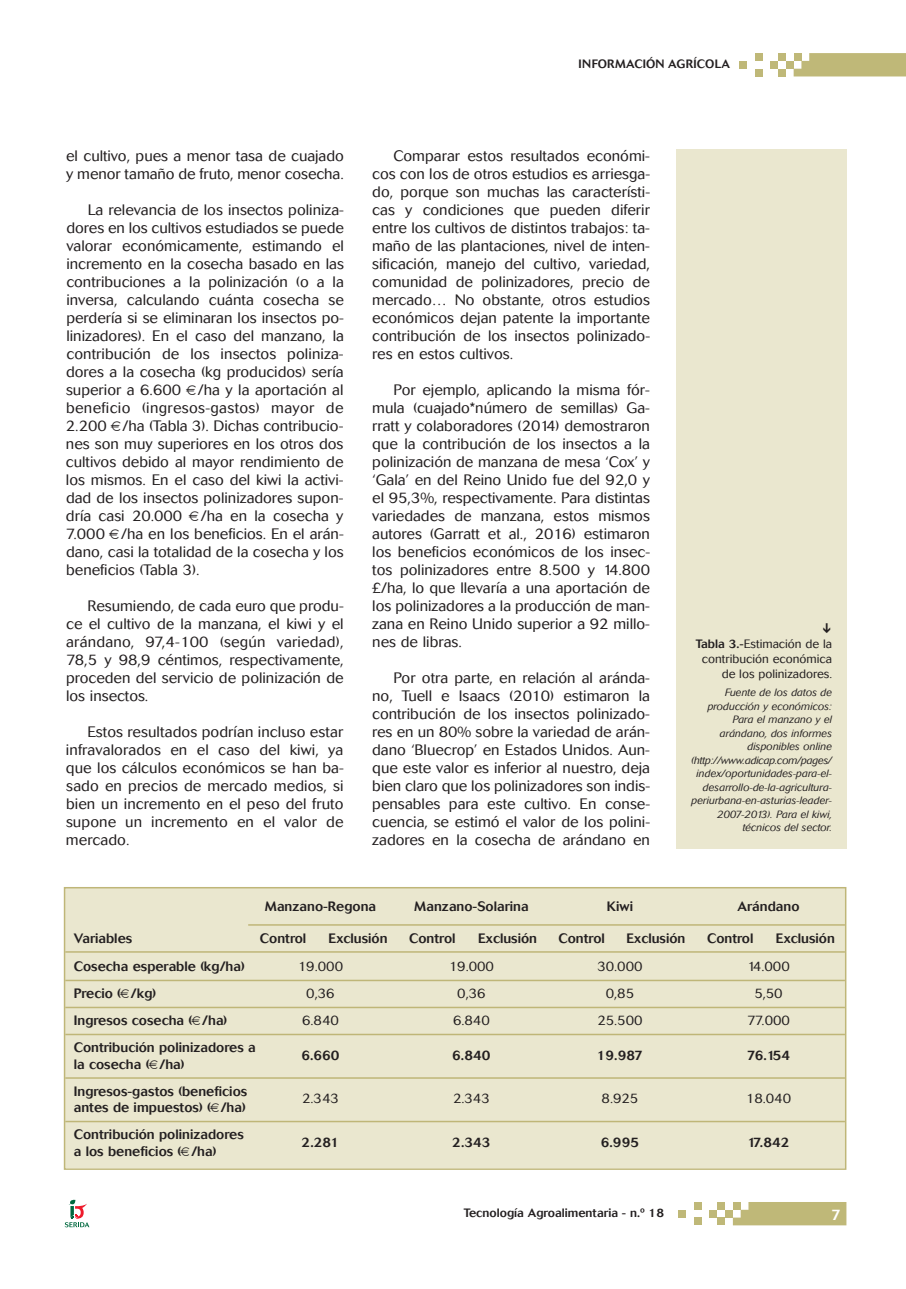
<style>
.page{position:relative;width:906px;height:1289px;background:#fff}
.page>*{position:absolute;margin:0;border:0;box-sizing:border-box;transform-origin:0 0}
.t1{font:300 15px/18px "Cosmos";color:#231f20;text-align:justify}
.t2{font:500 15px "Cosmos";color:#fff}
.t3{font:500 13.5px/27px "Cosmos";color:#231f20}
.t4{font:300 13.5px "Cosmos";color:#231f20}
.t5{font:300 12px/15px "Cosmos";color:#231f20;text-align:right}
.t6{font:500 12px "Cosmos";color:#231f20}
.t7{font:500 12px "Cosmos";letter-spacing:.02em;color:#231f20}
.t8{font:italic 300 10.5px/13.5px "Cosmos";color:#231f20;text-align:right}
.s1{font-weight:500}
</style>
<div class="page">
<div style="left:739px;top:61px;width:8px;height:8px;background:#bfb878"></div>
<div style="left:770px;top:61px;width:8px;height:8px;background:#bfb878"></div>
<div style="left:778px;top:53px;width:8px;height:8px;background:#bfb878"></div>
<div style="left:778px;top:69px;width:8px;height:7px;background:#bfb878"></div>
<div style="left:786px;top:61px;width:7px;height:8px;background:#bfb878"></div>
<div style="left:754px;top:53px;width:8px;height:8px;background:#bfb878"></div>
<div style="left:754px;top:69px;width:8px;height:7px;background:#bfb878"></div>
<svg style="left:793px;top:53px;width:113px;height:23px;background:#c2bb7f"></svg>
<svg style="left:65px;top:1199px;width:24px;height:28px"></svg>
<div style="left:678px;top:1209px;width:8px;height:8px;background:#bfb878"></div>
<div style="left:709px;top:1209px;width:8px;height:8px;background:#bfb878"></div>
<div style="left:717px;top:1201px;width:8px;height:8px;background:#bfb878"></div>
<div style="left:717px;top:1217px;width:8px;height:8px;background:#bfb878"></div>
<div style="left:725px;top:1209px;width:8px;height:8px;background:#bfb878"></div>
<div style="left:694px;top:1201px;width:7px;height:8px;background:#bfb878"></div>
<div style="left:694px;top:1217px;width:7px;height:8px;background:#bfb878"></div>
<div style="left:733px;top:1202px;width:113px;height:23px;background:#bfb878"></div>
<div style="left:65px;top:888px;width:780px;height:280px;background:#eae7cf"></div>
<div style="left:64px;top:887px;width:782px;height:282px;border:2px solid #bfb678"></div>
<hr style="left:248px;top:924px;width:597px;height:1px;background:#bfb678">
<hr style="left:65px;top:951px;width:780px;height:1px;background:#bfb678">
<hr style="left:65px;top:979px;width:780px;height:2px;background:#bfb678">
<hr style="left:65px;top:1006px;width:780px;height:2px;background:#bfb678">
<hr style="left:65px;top:1033px;width:780px;height:2px;background:#bfb678">
<hr style="left:65px;top:1077px;width:780px;height:1px;background:#bfb678">
<hr style="left:65px;top:1120px;width:780px;height:2px;background:#bfb678">
<div style="left:676px;top:149px;width:170px;height:699px;background:#eae7cf"></div>
<p class="t7" style="left:578px;top:59px;width:153px">INFORMACIÓN AGRÍCOLA</p>
<p class="t1" style="left:66px;top:148px;width:279px">el cultivo, pues a menor tasa de cuajado y menor tamaño de fruto, menor cosecha.</p>
<p class="t1" style="left:66px;top:202px;width:279px;text-indent:22px">La relevancia de los insectos poliniza&shy;dores en los cultivos estudiados se puede valorar económicamente, estimando el incremento en la cosecha basado en las contribuciones a la polinización (o a la inversa, calculando cuánta cosecha se perdería si se eliminaran los insectos po&shy;linizadores). En el caso del manzano, la contribución de los insectos poliniza&shy;dores a la cosecha (kg producidos) sería superior a 6.600 /ha y la aportación al beneficio (ingresos-gastos) mayor de 2.200 /ha (Tabla 3). Dichas contribucio&shy;nes son muy superiores en los otros dos cultivos debido al mayor rendimiento de los mismos. En el caso del kiwi la activi&shy;dad de los insectos polinizadores supon&shy;dría casi 20.000 /ha en la cosecha y 7.000 /ha en los beneficios. En el arán&shy;dano, casi la totalidad de la cosecha y los beneficios (Tabla 3).</p>
<p class="t1" style="left:66px;top:598px;width:279px;text-indent:21px">Resumiendo, de cada euro que produ&shy;ce el cultivo de la manzana, el kiwi y el arándano, 97,4-100 (según variedad), 78,5 y 98,9 céntimos, respectivamente, proceden del servicio de polinización de los insectos.</p>
<p class="t1" style="left:66px;top:724px;width:279px;text-indent:21px">Estos resultados podrían incluso estar infravalorados en el caso del kiwi, ya que los cálculos económicos se han ba&shy;sado en precios de mercado medios, si bien un incremento en el peso del fruto supone un incremento en el valor de mercado.</p>
<p class="t1" style="left:372px;top:148px;width:279px;text-indent:21px">Comparar estos resultados económi&shy;cos con los de otros estudios es arriesga&shy;do, porque son muchas las característi&shy;cas y condiciones que pueden diferir entre los cultivos de distintos trabajos: ta&shy;maño de las plantaciones, nivel de inten&shy;sificación, manejo del cultivo, variedad, comunidad de polinizadores, precio de mercado… No obstante, otros estudios económicos dejan patente la importante contribución de los insectos polinizado&shy;res en estos cultivos.</p>
<p class="t1" style="left:372px;top:382px;width:279px;text-indent:21px">Por ejemplo, aplicando la misma fór&shy;mula (cuajado*número de semillas) Ga&shy;rratt y colaboradores (2014) demostraron que la contribución de los insectos a la polinización de manzana de mesa ‘Cox’ y ‘Gala’ en del Reino Unido fue del 92,0 y el 95,3%, respectivamente. Para distintas variedades de manzana, estos mismos autores (Garratt et al., 2016) estimaron los beneficios económicos de los insec&shy;tos polinizadores entre 8.500 y 14.800 £/ha, lo que llevaría a una aportación de los polinizadores a la producción de man&shy;zana en Reino Unido superior a 92 millo&shy;nes de libras.</p>
<p class="t1" style="left:372px;top:670px;width:279px;text-indent:21px">Por otra parte, en relación al aránda&shy;no, Tuell e Isaacs (2010) estimaron la contribución de los insectos polinizado&shy;res en un 80% sobre la variedad de arán&shy;dano ‘Bluecrop’ en Estados Unidos. Aun&shy;que este valor es inferior al nuestro, deja bien claro que los polinizadores son indis&shy;pensables para este cultivo. En conse&shy;cuencia, se estimó el valor de los polini&shy;zadores en la cosecha de arándano en</p>
<p class="t5" style="left:695px;top:637px;width:138px"><span class="s1">Tabla 3.-</span>Estimación de la contribución económica de los polinizadores.</p>
<p class="t8" style="left:691px;top:687px;width:142px">Fuente de los datos de producción y económicos:<br>Para el manzano y el arándano, dos informes disponibles online (http://www.adicap.com/pages/ index/oportunidades-para-el&shy;desarrollo-de-la-agricultura&shy;periurbana-en-asturias-leader-<br>2007-2013). Para el kiwi, técnicos del sector.</p>
<p class="t3" style="left:265px;top:894px;width:113px">Manzano-Regona</p>
<p class="t3" style="left:414px;top:894px;width:116px">Manzano-Solarina</p>
<p class="t3" style="left:607px;top:894px;width:28px">Kiwi</p>
<p class="t3" style="left:737px;top:894px;width:63px">Arándano</p>
<p class="t3" style="left:74px;top:925px;width:60px">Variables</p>
<p class="t3" style="left:260px;top:925px;width:48px">Control</p>
<p class="t3" style="left:329px;top:925px;width:60px">Exclusión</p>
<p class="t3" style="left:409px;top:925px;width:48px">Control</p>
<p class="t3" style="left:478px;top:925px;width:60px">Exclusión</p>
<p class="t3" style="left:558px;top:925px;width:48px">Control</p>
<p class="t3" style="left:626px;top:925px;width:60px">Exclusión</p>
<p class="t3" style="left:707px;top:925px;width:48px">Control</p>
<p class="t3" style="left:776px;top:925px;width:60px">Exclusión</p>
<p class="t3" style="left:74px;top:954px;width:172px">Cosecha esperable (kg/ha)</p>
<p class="t4" style="left:298px;top:961px;width:47px">19.000</p>
<p class="t4" style="left:449px;top:961px;width:47px">19.000</p>
<p class="t4" style="left:597px;top:961px;width:47px">30.000</p>
<p class="t4" style="left:747px;top:961px;width:44px">14.000</p>
<p class="t3" style="left:74px;top:981px;width:84px">Precio ( /kg)</p>
<p class="t4" style="left:306px;top:988px;width:30px">0,36</p>
<p class="t4" style="left:457px;top:988px;width:30px">0,36</p>
<p class="t4" style="left:606px;top:988px;width:30px">0,85</p>
<p class="t4" style="left:754px;top:988px;width:30px">5,50</p>
<p class="t3" style="left:74px;top:1008px;width:155px">Ingresos cosecha ( /ha)</p>
<p class="t4" style="left:302px;top:1015px;width:38px">6.840</p>
<p class="t4" style="left:453px;top:1015px;width:38px">6.840</p>
<p class="t4" style="left:597px;top:1015px;width:47px">25.500</p>
<p class="t4" style="left:747px;top:1015px;width:45px">77.000</p>
<p class="t3" style="left:74px;top:1035px;width:183px">Contribución polinizadores a</p>
<p class="t3" style="left:301px;top:1042px;width:40px">6.660</p>
<p class="t3" style="left:452px;top:1042px;width:40px">6.840</p>
<p class="t3" style="left:597px;top:1042px;width:48px">19.987</p>
<p class="t3" style="left:746px;top:1042px;width:45px">76.154</p>
<p class="t3" style="left:74px;top:1051px;width:175px">la cosecha ( /ha)<br>Ingresos-gastos (beneficios</p>
<p class="t4" style="left:302px;top:1093px;width:38px">2.343</p>
<p class="t4" style="left:453px;top:1093px;width:38px">2.343</p>
<p class="t4" style="left:601px;top:1093px;width:38px">8.925</p>
<p class="t4" style="left:746px;top:1093px;width:47px">18.040</p>
<p class="t3" style="left:74px;top:1095px;width:173px">antes de impuestos) ( /ha)<br>Contribución polinizadores</p>
<p class="t3" style="left:302px;top:1129px;width:39px">2.281</p>
<p class="t3" style="left:452px;top:1129px;width:40px">2.343</p>
<p class="t3" style="left:601px;top:1129px;width:40px">6.995</p>
<p class="t3" style="left:747px;top:1129px;width:43px">17.842</p>
<p class="t3" style="left:74px;top:1138px;width:144px">a los beneficios ( /ha)</p>
<p class="t6" style="left:464px;top:1208px;width:202px">Tecnología Agroalimentaria - n.º 18</p>
<p class="t2" style="left:831px;top:1208px;width:11px">7</p>
</div>
